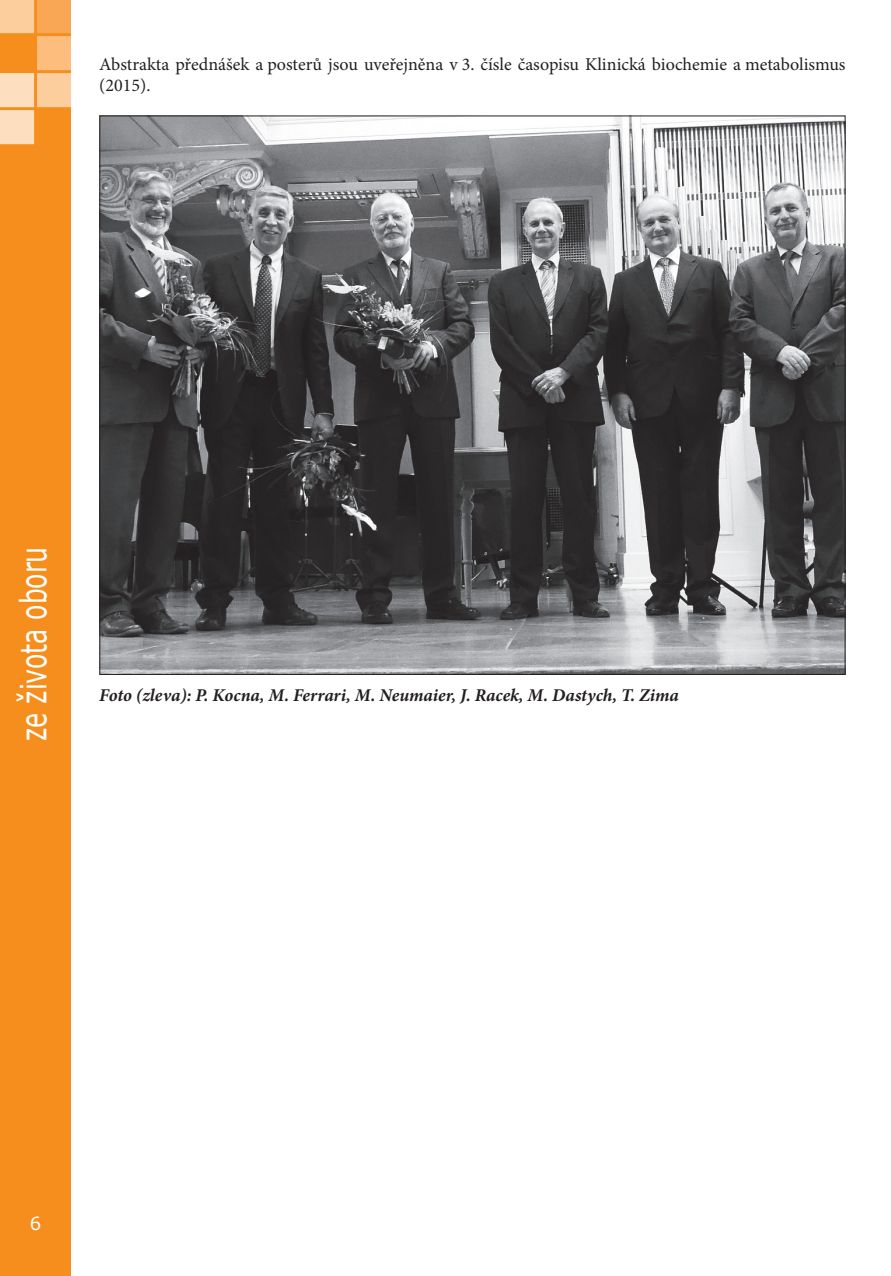
<style>
.page{position:relative;width:891px;height:1276px;background:#fff}
.page>*{position:absolute;margin:0;border:0;box-sizing:border-box;transform-origin:0 0}
.t1{font:36px "Verdana";color:#fff;scale:.7 1}
.t2{font:18px/21.6px "Minion Pro";color:#231f20}
.t3{font:italic 700 18px "Minion Pro";letter-spacing:-.005em;color:#231f20}
</style>
<div class="page">
<img style="left:0;top:0;width:71px;height:1276px">
<img style="left:101px;top:117px;width:742px;height:556px">
<svg style="left:31px;top:1216px;width:9px;height:14px"></svg>
<p class="t2" style="left:99px;top:53px;width:747px">Abstrakta přednášek a posterů jsou uveřejněna v 3. čísle časopisu Klinická biochemie a metabolismus (2015).</p>
<h1 class="t1" style="left:9px;top:740px;width:279px;rotate:-90deg">ze života oboru</h1>
<p class="t3" style="left:99px;top:682px;width:580px">Foto (zleva): P. Kocna, M. Ferrari, M. Neumaier, J. Racek, M. Dastych, T. Zima</p>
</div>
